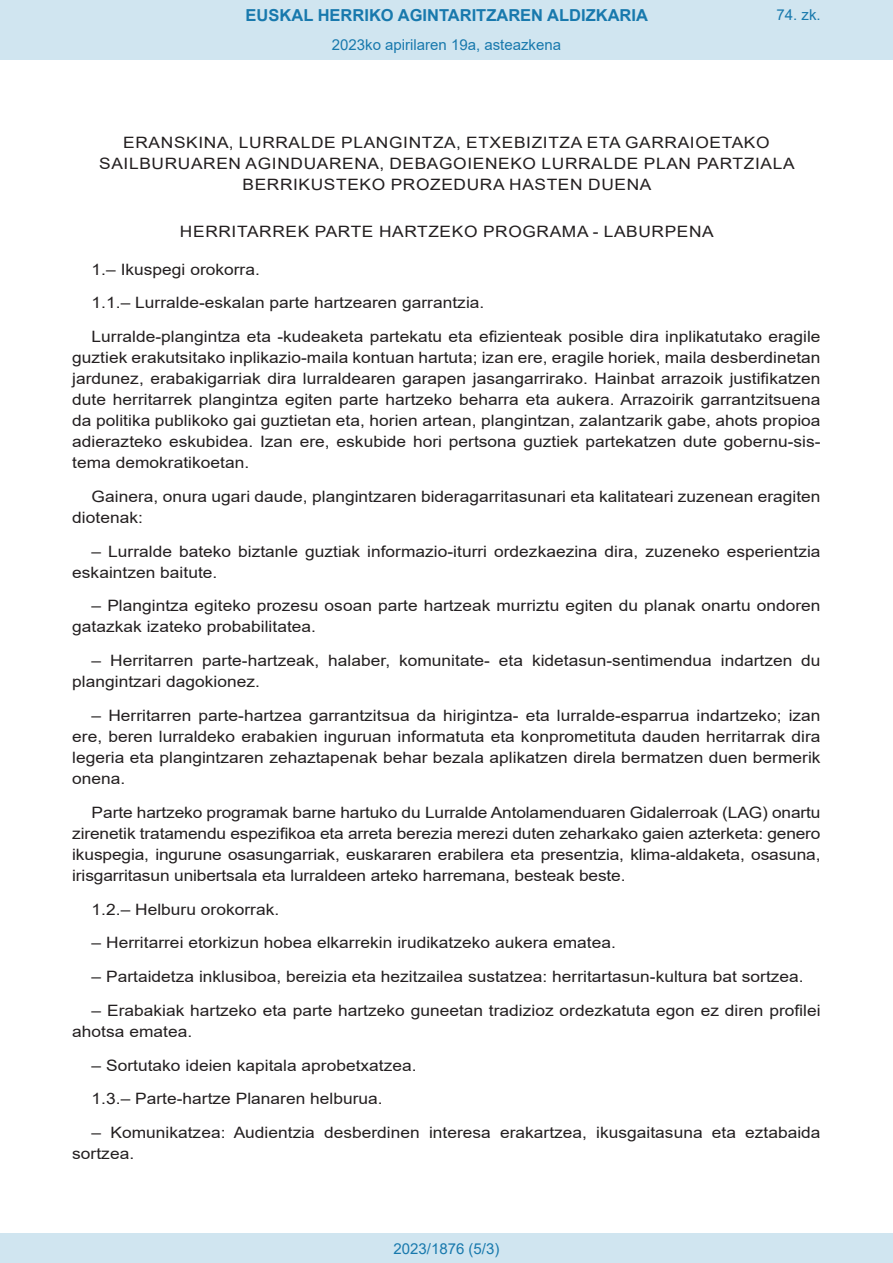
<style>
.page{position:relative;width:893px;height:1263px;background:#fff}
.page>*{position:absolute;margin:0;border:0;box-sizing:border-box;transform-origin:0 0}
.t1{font:700 16.5px "Arial";color:#1879ad}
.BOPVDetalle{font:15.6px/21px "Arial";color:#231f20;scale:1.11 1}
.BOPVClave{font:15.6px/21px "Arial";letter-spacing:.035em;color:#231f20;text-align:center;scale:1.11 1}
.Paginacion_Centro{font:15px "Arial";color:#1879ad}
</style>
<div class="page">
<div style="left:0;top:0;width:893px;height:60px;background:#d0e5f0"></div>
<div style="left:0;top:1233px;width:893px;height:30px;background:#d0e5f0"></div>
<p class="t1" style="left:246px;top:3px;width:404px">EUSKAL HERRIKO AGINTARITZAREN ALDIZKARIA</p>
<p class="Paginacion_Centro" style="left:332px;top:35px;width:231px">2023ko apirilaren 19a, asteazkena</p>
<p class="Paginacion_Centro" style="left:776px;top:5px;width:46px">74. zk.</p>
<p class="BOPVClave" style="left:99px;top:132px;width:628px">ERANSKINA, LURRALDE PLANGINTZA, ETXEBIZITZA ETA GARRAIOETAKO<br>SAILBURUAREN AGINDUARENA, DEBAGOIENEKO LURRALDE PLAN PARTZIALA<br>BERRIKUSTEKO PROZEDURA HASTEN DUENA</p>
<p class="BOPVClave" style="left:180px;top:221px;width:482px">HERRITARREK PARTE HARTZEKO PROGRAMA - LABURPENA</p>
<p class="BOPVDetalle" style="left:92px;top:259px;width:153px">1.– Ikuspegi orokorra.</p>
<p class="BOPVDetalle" style="left:92px;top:292px;width:355px">1.1.– Lurralde-eskalan parte hartzearen garrantzia.</p>
<p class="BOPVDetalle" style="left:72px;top:326px;width:676px;text-align:justify;text-indent:19px">Lurralde-plangintza eta -kudeaketa partekatu eta efizienteak posible dira inplikatutako eragile guztiek erakutsitako inplikazio-maila kontuan hartuta; izan ere, eragile horiek, maila desberdinetan jardunez, erabakigarriak dira lurraldearen garapen jasangarrirako. Hainbat arrazoik justifikatzen dute herritarrek plangintza egiten parte hartzeko beharra eta aukera. Arrazoirik garrantzitsuena da politika publikoko gai guztietan eta, horien artean, plangintzan, zalantzarik gabe, ahots propioa adierazteko eskubidea. Izan ere, eskubide hori pertsona guztiek partekatzen dute gobernu-sis&shy;tema demokratikoetan.</p>
<p class="BOPVDetalle" style="left:72px;top:486px;width:676px;text-indent:19px">Gainera, onura ugari daude, plangintzaren bideragarritasunari eta kalitateari zuzenean eragiten diotenak:</p>
<p class="BOPVDetalle" style="left:72px;top:541px;width:676px;text-indent:19px">– Lurralde bateko biztanle guztiak informazio-iturri ordezkaezina dira, zuzeneko esperientzia eskaintzen baitute.</p>
<p class="BOPVDetalle" style="left:72px;top:595px;width:676px;text-indent:19px">– Plangintza egiteko prozesu osoan parte hartzeak murriztu egiten du planak onartu ondoren gatazkak izateko probabilitatea.</p>
<p class="BOPVDetalle" style="left:72px;top:650px;width:676px;text-indent:19px">– Herritarren parte-hartzeak, halaber, komunitate- eta kidetasun-sentimendua indartzen du plangintzari dagokionez.</p>
<p class="BOPVDetalle" style="left:72px;top:705px;width:676px;text-align:justify;text-indent:19px">– Herritarren parte-hartzea garrantzitsua da hirigintza- eta lurralde-esparrua indartzeko; izan ere, beren lurraldeko erabakien inguruan informatuta eta konprometituta dauden herritarrak dira legeria eta plangintzaren zehaztapenak behar bezala aplikatzen direla bermatzen duen bermerik onena.</p>
<p class="BOPVDetalle" style="left:72px;top:802px;width:676px;text-align:justify;text-indent:19px">Parte hartzeko programak barne hartuko du Lurralde Antolamenduaren Gidalerroak (LAG) onartu zirenetik tratamendu espezifikoa eta arreta berezia merezi duten zeharkako gaien azterketa: genero ikuspegia, ingurune osasungarriak, euskararen erabilera eta presentzia, klima-aldaketa, osasuna, irisgarritasun unibertsala eta lurraldeen arteko harremana, besteak beste.</p>
<p class="BOPVDetalle" style="left:92px;top:898px;width:171px">1.2.– Helburu orokorrak.</p>
<p class="BOPVDetalle" style="left:92px;top:932px;width:474px">– Herritarrei etorkizun hobea elkarrekin irudikatzeko aukera ematea.</p>
<p class="BOPVDetalle" style="left:92px;top:966px;width:643px">– Partaidetza inklusiboa, bereizia eta hezitzailea sustatzea: herritartasun-kultura bat sortzea.</p>
<p class="BOPVDetalle" style="left:72px;top:1000px;width:676px;text-indent:19px">– Erabakiak hartzeko eta parte hartzeko guneetan tradizioz ordezkatuta egon ez diren profilei ahotsa ematea.</p>
<p class="BOPVDetalle" style="left:92px;top:1054px;width:294px">– Sortutako ideien kapitala aprobetxatzea.</p>
<p class="BOPVDetalle" style="left:92px;top:1088px;width:264px">1.3.– Parte-hartze Planaren helburua.</p>
<p class="BOPVDetalle" style="left:72px;top:1122px;width:676px;text-indent:19px">– Komunikatzea: Audientzia desberdinen interesa erakartzea, ikusgaitasuna eta eztabaida sortzea.</p>
<p class="Paginacion_Centro" style="left:393px;top:1238px;width:107px">2023/1876 (5/3)</p>
</div>
